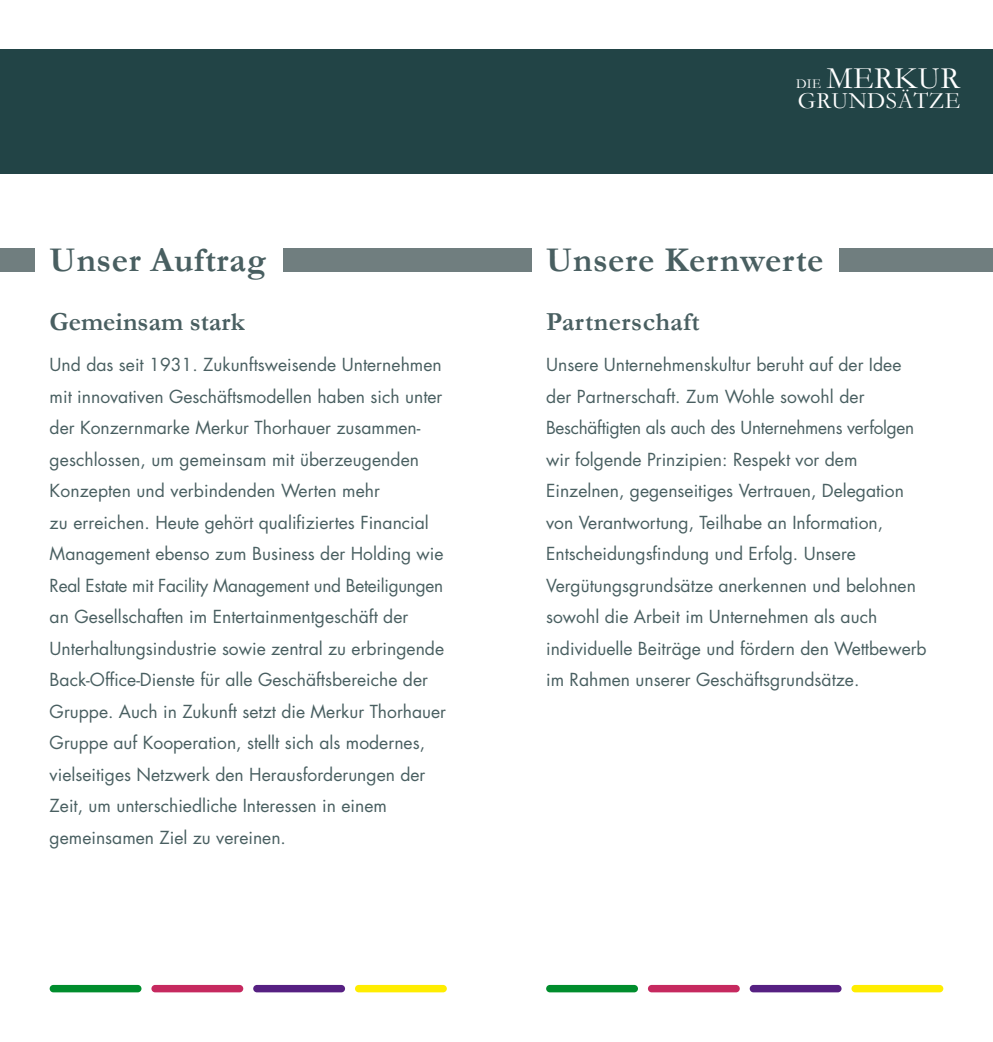
<style>
.page{position:relative;width:993px;height:1042px;background:#fff}
.page>*{position:absolute;margin:0;border:0;box-sizing:border-box;transform-origin:0 0}
.t1{font:700 35px "Garamond";letter-spacing:.015em;color:#495f61}
.t2{font:31.32px "Garamond";letter-spacing:.015em;color:#fff}
.t3{font:700 26.25px "Garamond";letter-spacing:.005em;color:#495f61}
.t4{font:23.62px "Garamond";letter-spacing:.015em;color:#fff}
.t5{font:17.5px/31.5px "Futura";color:#495f61}
.t6{font:13.65px "Garamond";color:#fff}
</style>
<div class="page">
<div style="left:0;top:248px;width:35px;height:23px;background:#707e7f"></div>
<div style="left:838px;top:248px;width:154px;height:23px;background:#707e7f"></div>
<div style="left:50px;top:985px;width:91px;height:7px;background:#008d2d;border-radius:4px"></div>
<div style="left:546px;top:985px;width:91px;height:7px;background:#008d2d;border-radius:4px"></div>
<div style="left:151px;top:985px;width:92px;height:7px;background:#c6295f;border-radius:4px"></div>
<div style="left:647px;top:985px;width:92px;height:7px;background:#c6295f;border-radius:4px"></div>
<div style="left:253px;top:985px;width:92px;height:7px;background:#562082;border-radius:4px"></div>
<div style="left:749px;top:985px;width:92px;height:7px;background:#562082;border-radius:4px"></div>
<div style="left:355px;top:985px;width:91px;height:7px;background:#ffed00;border-radius:4px"></div>
<div style="left:851px;top:985px;width:92px;height:7px;background:#ffed00;border-radius:4px"></div>
<div style="left:0;top:50px;width:992px;height:124px;background:#224446"></div>
<div style="left:283px;top:248px;width:248px;height:23px;background:#707e7f"></div>
<h1 class="t1" style="left:50px;top:239px;width:218px">Unser Auftrag</h1>
<h3 class="t3" style="left:50px;top:306px;width:196px">Gemeinsam stark</h3>
<p class="t5" style="left:50px;top:349px;width:398px">Und das seit 1931. Zukunftsweisende Unternehmen mit innovativen Geschäftsmodellen haben sich unter der Konzernmarke Merkur Thorhauer zusammen&shy;geschlossen, um gemeinsam mit überzeugenden Konzepten und verbindenden Werten mehr<br>zu erreichen. Heute gehört qualifiziertes Financial Management ebenso zum Business der Holding wie Real Estate mit Facility Management und Beteiligungen an Gesellschaften im Entertainmentgeschäft der Unterhaltungsindustrie sowie zentral zu erbringende Back-Office-Dienste für alle Geschäftsbereiche der Gruppe. Auch in Zukunft setzt die Merkur Thorhauer Gruppe auf Kooperation, stellt sich als modernes, vielseitiges Netzwerk den Herausforderungen der Zeit, um unterschiedliche Interessen in einem gemeinsamen Ziel zu vereinen.</p>
<p class="t6" style="left:795px;top:76px;width:26px">DIE</p>
<h2 class="t2" style="left:826px;top:59px;width:135px">MERKUR</h2>
<h3 class="t4" style="left:797px;top:86px;width:164px">GRUNDSÄTZE</h3>
<h1 class="t1" style="left:546px;top:239px;width:279px">Unsere Kernwerte</h1>
<h3 class="t3" style="left:546px;top:306px;width:155px">Partnerschaft</h3>
<p class="t5" style="left:546px;top:349px;width:382px">Unsere Unternehmenskultur beruht auf der Idee der Partnerschaft. Zum Wohle sowohl der Beschäftigten als auch des Unternehmens verfolgen wir folgende Prinzipien: Respekt vor dem Einzelnen, gegenseitiges Vertrauen, Delegation von Verantwortung, Teilhabe an Information, Entscheidungsfindung und Erfolg. Unsere Vergütungsgrundsätze anerkennen und belohnen sowohl die Arbeit im Unternehmen als auch individuelle Beiträge und fördern den Wettbewerb im Rahmen unserer Geschäftsgrundsätze.</p>
</div>
